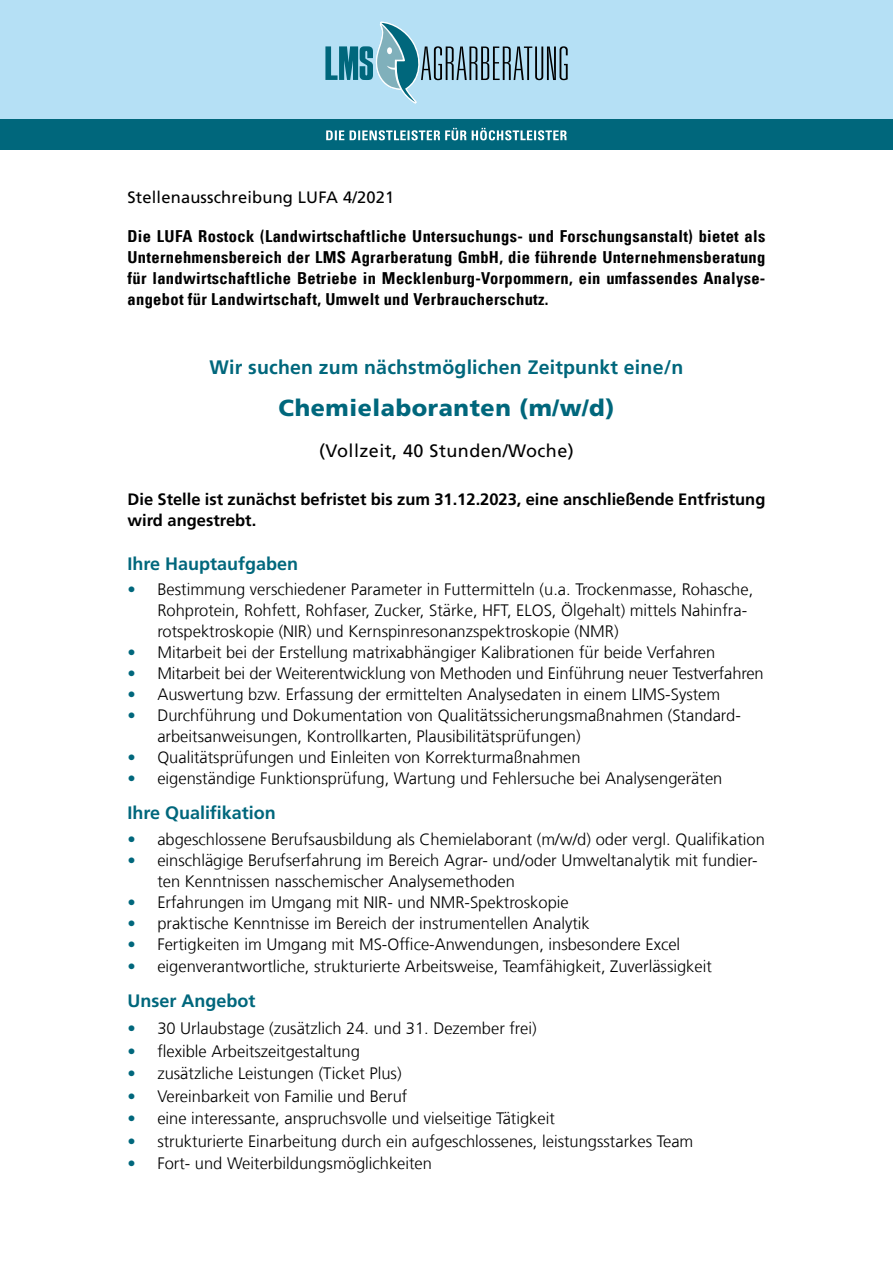
<style>
.page{position:relative;width:893px;height:1263px;background:#fff}
.page>*{position:absolute;margin:0;border:0;box-sizing:border-box;transform-origin:0 0}
.t1{font:900 23.25px "Frutiger LT Com";letter-spacing:.025em;color:#00677c}
.t2{font:700 19.5px "Frutiger LT Com";letter-spacing:.01em;color:#00677c}
.t3{font:700 18px "Frutiger LT Com";color:#00677c}
.t4{font:18px "Frutiger LT Com";letter-spacing:.025em;color:#000}
.t5{font:300 16.5px/21px "Frutiger LT Com";color:#000}
.t6{font:16.5px/21px "Univers Com 67 Bold Cond";letter-spacing:.02em;color:#000;text-align:justify}
.t7{font:700 16.5px/21px "Frutiger LT Com";color:#000}
.t8{font:16.5px "Frutiger LT Com";letter-spacing:.01em;color:#000}
.s1{color:#00677c}
.s2{font-weight:400;color:#00677c}
</style>
<div class="page">
<div style="left:0;top:0;width:893px;height:126px;background:#b5e0f5"></div>
<div style="left:0;top:119px;width:893px;height:31px;background:#00677c"></div>
<svg style="left:325px;top:22px;width:243px;height:81px"></svg>
<svg style="left:326px;top:128px;width:241px;height:12px"></svg>
<p class="t8" style="left:128px;top:187px;width:268px">Stellenausschreibung LUFA 4/2021</p>
<p class="t6" style="left:128px;top:225px;width:639px">Die LUFA Rostock (Landwirtschaftliche Untersuchungs- und Forschungsanstalt) bietet als Unternehmensbereich der LMS Agrarberatung GmbH, die führende Unternehmensberatung für landwirtschaftliche Betriebe in Mecklenburg-Vorpommern, ein umfassendes Analyse&shy;angebot für Landwirtschaft, Umwelt und Verbraucherschutz.</p>
<p class="t2" style="left:210px;top:356px;width:475px">Wir suchen zum nächstmöglichen Zeitpunkt eine/n</p>
<h1 class="t1" style="left:279px;top:394px;width:337px">Chemielaboranten (m/w/d)</h1>
<p class="t4" style="left:319px;top:441px;width:256px">(Vollzeit, 40 Stunden/Woche)</p>
<p class="t7" style="left:128px;top:489px;width:639px">Die Stelle ist zunächst befristet bis zum 31.12.2023, eine anschließende Entfristung wird angestrebt.</p>
<p class="t3" style="left:128px;top:553px;width:172px">Ihre Hauptaufgaben</p>
<p class="t5" style="left:157px;top:579px;width:597px;text-indent:-30px"><span class="s1">•</span> Bestimmung verschiedener Parameter in Futtermitteln (u.a. Trockenmasse, Rohasche,<br>Rohprotein, Rohfett, Rohfaser, Zucker, Stärke, HFT, ELOS, Ölgehalt) mittels Nahinfra&shy;rotspektroskopie (NIR) und Kernspinresonanzspektroskopie (NMR)</p>
<p class="t5" style="left:128px;top:642px;width:589px"><span class="s1">•</span> Mitarbeit bei der Erstellung matrixabhängiger Kalibrationen für beide Verfahren</p>
<p class="t5" style="left:128px;top:663px;width:638px"><span class="s1">•</span> Mitarbeit bei der Weiterentwicklung von Methoden und Einführung neuer Testverfahren</p>
<p class="t5" style="left:128px;top:684px;width:594px"><span class="s1">•</span> Auswertung bzw. Erfassung der ermittelten Analysedaten in einem LIMS-System</p>
<p class="t5" style="left:157px;top:705px;width:585px;text-indent:-30px"><span class="s1">•</span> Durchführung und Dokumentation von Qualitätssicherungsmaßnahmen (Standard&shy;arbeitsanweisungen, Kontrollkarten, Plausibilitätsprüfungen)</p>
<p class="t5" style="left:128px;top:747px;width:455px"><span class="s1">•</span> Qualitätsprüfungen und Einleiten von Korrekturmaßnahmen</p>
<p class="t5" style="left:128px;top:768px;width:596px"><span class="s1">•</span> eigenständige Funktionsprüfung, Wartung und Fehlersuche bei Analysengeräten</p>
<p class="t3" style="left:128px;top:802px;width:150px">Ihre Qualifikation</p>
<p class="t5" style="left:128px;top:828px;width:639px"><span class="s2">•</span> abgeschlossene Berufsausbildung als Chemielaborant (m/w/d) oder vergl. Qualifikation</p>
<p class="t5" style="left:157px;top:849px;width:602px;text-indent:-30px"><span class="s1">•</span> einschlägige Berufserfahrung im Bereich Agrar- und/oder Umweltanalytik mit fundier&shy;ten Kenntnissen nasschemischer Analysemethoden</p>
<p class="t5" style="left:128px;top:891px;width:443px"><span class="s1">•</span> Erfahrungen im Umgang mit NIR- und NMR-Spektroskopie</p>
<p class="t5" style="left:128px;top:912px;width:464px"><span class="s1">•</span> praktische Kenntnisse im Bereich der instrumentellen Analytik</p>
<p class="t5" style="left:128px;top:933px;width:554px"><span class="s1">•</span> Fertigkeiten im Umgang mit MS-Office-Anwendungen, insbesondere Excel</p>
<p class="t5" style="left:128px;top:956px;width:586px"><span class="s1">•</span> eigenverantwortliche, strukturierte Arbeitsweise, Teamfähigkeit, Zuverlässigkeit</p>
<p class="t3" style="left:128px;top:990px;width:129px">Unser Angebot</p>
<p class="t5" style="left:128px;top:1018px;width:411px"><span class="s2">•</span> 30 Urlaubstage (zusätzlich 24. und 31. Dezember frei)</p>
<p class="t5" style="left:128px;top:1040px;width:234px"><span class="s1">•</span> flexible Arbeitszeitgestaltung</p>
<p class="t5" style="left:128px;top:1063px;width:275px"><span class="s1">•</span> zusätzliche Leistungen (Ticket Plus)</p>
<p class="t5" style="left:128px;top:1085px;width:281px"><span class="s1">•</span> Vereinbarkeit von Familie und Beruf</p>
<p class="t5" style="left:128px;top:1108px;width:429px"><span class="s1">•</span> eine interessante, anspruchsvolle und vielseitige Tätigkeit</p>
<p class="t5" style="left:128px;top:1130px;width:567px"><span class="s1">•</span> strukturierte Einarbeitung durch ein aufgeschlossenes, leistungsstarkes Team</p>
<p class="t5" style="left:128px;top:1153px;width:306px"><span class="s1">•</span> Fort- und Weiterbildungsmöglichkeiten</p>
</div>
